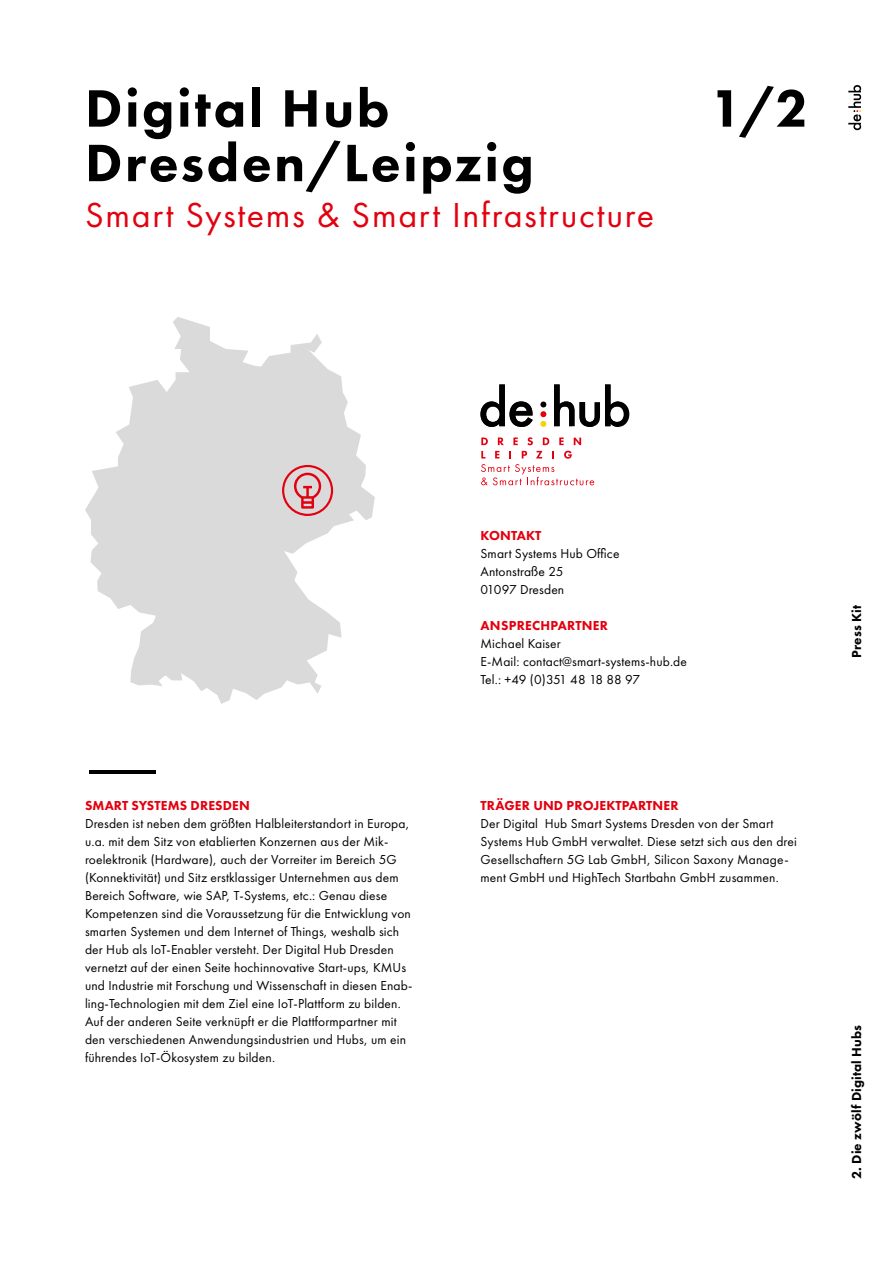
<style>
.page{position:relative;width:893px;height:1263px;background:#fff}
.page>*{position:absolute;margin:0;border:0;box-sizing:border-box;transform-origin:0 0}
.Big_titles_normal_pa{font:800 54.6px "Futura PT";letter-spacing:.045em;color:#000}
.t1{font:54px "Futura PT";color:#000}
.t2{font:36px "Futura PT";letter-spacing:.045em;color:#e3000f}
.Regular_text{font:13.5px/18px "Futura PT";letter-spacing:.01em;color:#000}
.Regular_text-2{font:800 13.5px "Futura PT";letter-spacing:.01em;color:#e3000f}
.t3{font:800 13.5px "Futura PT";letter-spacing:.01em;color:#000}
.Regular_text-3{font:13.5px "Futura PT";letter-spacing:-.025em;color:#000}
</style>
<div class="page">
<svg style="left:848px;top:85px;width:13px;height:45px"></svg>
<svg style="left:85px;top:317px;width:290px;height:387px;fill:#dadada"></svg>
<svg style="left:481px;top:437px;width:7px;height:8px"></svg>
<svg style="left:498px;top:437px;width:6px;height:8px"></svg>
<svg style="left:513px;top:437px;width:5px;height:8px"></svg>
<svg style="left:527px;top:437px;width:6px;height:8px"></svg>
<svg style="left:543px;top:437px;width:6px;height:8px"></svg>
<svg style="left:559px;top:437px;width:5px;height:8px"></svg>
<svg style="left:574px;top:437px;width:7px;height:8px"></svg>
<svg style="left:481px;top:451px;width:113px;height:34px"></svg>
<svg style="left:480px;top:384px;width:53px;height:43px"></svg>
<svg style="left:554px;top:384px;width:75px;height:43px"></svg>
<svg style="left:605px;top:384px;width:14px;height:43px"></svg>
<svg style="left:540px;top:401px;width:6px;height:26px"></svg>
<svg style="left:282px;top:465px;width:51px;height:51px;background:#dca3a7"></svg>
<p class="Big_titles_normal_pa" style="left:85px;top:74px;width:306px">Digital Hub</p>
<p class="Big_titles_normal_pa" style="left:85px;top:129px;width:450px">Dresden/Leipzig</p>
<p class="t2" style="left:85px;top:193px;width:571px">Smart Systems &amp; Smart Infrastructure</p>
<p class="Big_titles_normal_pa" style="left:710px;top:74px;width:99px">1/2</p>
<p class="t1" style="left:85px;top:734px;width:76px">——</p>
<p class="Regular_text-2" style="left:85px;top:797px;width:166px">SMART SYSTEMS DRESDEN</p>
<p class="Regular_text" style="left:85px;top:814px;width:329px">Dresden ist neben dem größten Halbleiterstandort in Europa, u.a. mit dem Sitz von etablierten Konzernen aus der Mik&shy;roelektronik (Hardware), auch der Vorreiter im Bereich 5G (Konnektivität) und Sitz erstklassiger Unternehmen aus dem Bereich Software, wie SAP, T-Systems, etc.: Genau diese Kompetenzen sind die Voraussetzung für die Entwicklung von smarten Systemen und dem Internet of Things, weshalb sich der Hub als IoT-Enabler versteht. Der Digital Hub Dresden vernetzt auf der einen Seite hochinnovative Start-ups, KMUs und Industrie mit Forschung und Wissenschaft in diesen Enab&shy;ling-Technologien mit dem Ziel eine IoT-Plattform zu bilden.<br>Auf der anderen Seite verknüpft er die Plattformpartner mit den verschiedenen Anwendungsindustrien und Hubs, um ein führendes IoT-Ökosystem zu bilden.</p>
<p class="Regular_text-2" style="left:480px;top:527px;width:62px">KONTAKT</p>
<p class="Regular_text" style="left:480px;top:544px;width:141px">Smart Systems Hub Office</p>
<p class="Regular_text" style="left:480px;top:562px;width:84px">Antonstraße 25</p>
<p class="Regular_text" style="left:480px;top:580px;width:85px">01097 Dresden</p>
<p class="Regular_text-2" style="left:481px;top:617px;width:129px">ANSPRECHPARTNER</p>
<p class="Regular_text" style="left:480px;top:634px;width:82px">Michael Kaiser</p>
<p class="Regular_text" style="left:480px;top:652px;width:208px">E-Mail: contact@smart-systems-hub.de</p>
<p class="Regular_text-3" style="left:480px;top:671px;width:161px">Tel.: +49 (0)351 48 18 88 97</p>
<p class="Regular_text-2" style="left:480px;top:797px;width:200px">TRÄGER UND PROJEKTPARTNER</p>
<p class="Regular_text" style="left:480px;top:814px;width:318px">Der Digital Hub Smart Systems Dresden von der Smart Systems Hub GmbH verwaltet. Diese setzt sich aus den drei Gesellschaftern 5G Lab GmbH, Silicon Saxony Manage&shy;ment GmbH und HighTech Startbahn GmbH zusammen.</p>
<p class="t3" style="left:848px;top:658px;width:54px;rotate:-90deg">Press Kit</p>
<p class="t3" style="left:848px;top:1179px;width:155px;rotate:-90deg">2. Die zwölf Digital Hubs</p>
</div>
